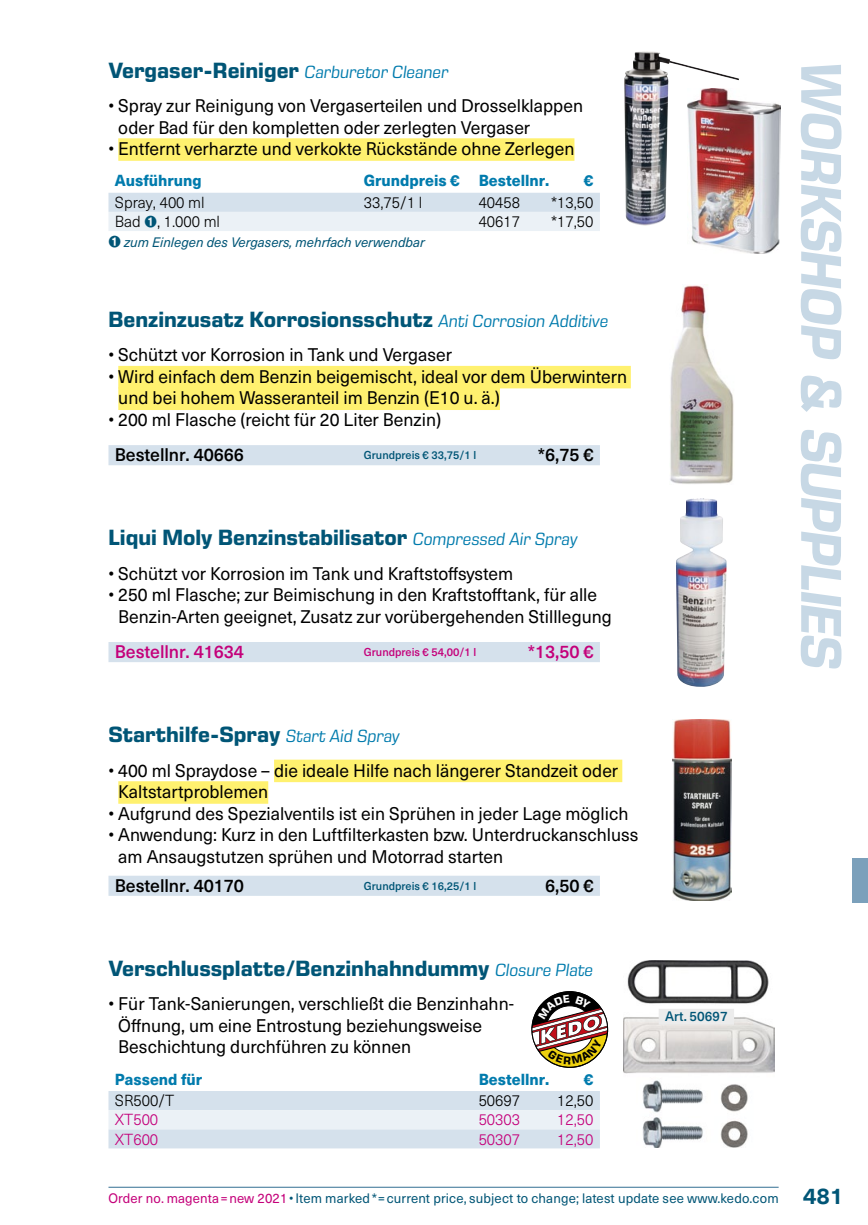
<style>
.page{position:relative;width:868px;height:1225px;background:#fff}
.page>*{position:absolute;margin:0;border:0;box-sizing:border-box;transform-origin:0 0}
.t1{font:italic 700 58.5px "Eurostile Next Pro";letter-spacing:-.025em;color:#c7d8e5}
.t2{font:700 22.5px "Eurostile Next Pro";color:#005576}
.t3{font:18px/21.6px "Neue Haas Unica Pro";color:#000}
.t4{font:500 18px "Neue Haas Unica Pro";letter-spacing:-.005em;color:#000}
.t5{font:500 18px "Neue Haas Unica Pro";letter-spacing:-.005em;color:#c4007a}
.t6{font:300 15.75px "Neue Haas Unica Pro";color:#000}
.t7{font:800 15.75px "Neue Haas Unica Pro";color:#007bad}
.t8{font:300 15.75px "Neue Haas Unica Pro";color:#c4007a}
.t9{font:13.5px "Neue Haas Unica Pro";letter-spacing:.01em;color:#005576}
.t10{font:italic 13.5px "Neue Haas Unica Pro";color:#005576}
.t11{font:500 13.5px "Neue Haas Unica Pro";color:#005576}
.t12{font:500 11.25px "Neue Haas Unica Pro";color:#005576}
.t13{font:500 11.25px "Neue Haas Unica Pro";color:#c4007a}
.s1{font-weight:400;font-style:italic;font-size:18px;color:#007bad}
.s2{font-family:"Currency Pi BT";font-weight:400;color:#005576}
.s3{font-family:"Currency Pi BT";font-style:normal;font-size:15.75px}
.s4{color:#c4007a}
.s5{font-weight:700;font-size:22.5px}
</style>
<div class="page">
<hr style="left:108px;top:1186px;width:670px;height:1px;background:#4a7f9f">
<div style="left:851px;top:858px;width:16px;height:45px;background:#7ba0bb"></div>
<img style="left:624px;top:51px;width:115px;height:174px">
<div style="left:118px;top:138px;width:456px;height:23px;background:#fff16f"></div>
<svg style="left:108px;top:193px;width:492px;height:38px"></svg>
<img style="left:687px;top:88px;width:93px;height:165px">
<img style="left:623px;top:960px;width:151px;height:187px">
<svg style="left:108px;top:1091px;width:492px;height:57px"></svg>
<div style="left:118px;top:366px;width:512px;height:22px;background:#fff16f"></div>
<div style="left:118px;top:387px;width:382px;height:23px;background:#fff16f"></div>
<div style="left:108px;top:445px;width:492px;height:20px;background:#d5e1ec"></div>
<img style="left:670px;top:285px;width:64px;height:199px">
<div style="left:274px;top:759px;width:348px;height:23px;background:#fff16f"></div>
<div style="left:118px;top:781px;width:150px;height:22px;background:#fff16f"></div>
<div style="left:108px;top:875px;width:492px;height:21px;background:#d5e1ec"></div>
<img style="left:672px;top:719px;width:59px;height:181px">
<div style="left:658px;top:1008px;width:76px;height:16px;background:#ececec"></div>
<div style="left:108px;top:642px;width:492px;height:20px;background:#d5e1ec"></div>
<img style="left:676px;top:498px;width:50px;height:189px">
<svg style="left:531px;top:991px;width:78px;height:77px"></svg>
<p class="t2" style="left:108px;top:57px;width:341px">Vergaser-Reiniger <span class="s1">Carburetor Cleaner</span></p>
<p class="t3" style="left:118px;top:95px;width:466px;text-indent:-10px">• Spray zur Reinigung von Vergaserteilen und Drosselklappen oder Bad für den kompletten oder zerlegten Vergaser</p>
<p class="t3" style="left:108px;top:138px;width:467px">• Entfernt verharzte und verkokte Rückstände ohne Zerlegen</p>
<p class="t7" style="left:115px;top:171px;width:88px">Ausführung</p>
<p class="t7" style="left:364px;top:171px;width:187px">Grundpreis € Bestellnr.</p>
<p class="t7" style="left:584px;top:171px;width:11px">€</p>
<p class="t6" style="left:115px;top:193px;width:91px">Spray, 400 ml</p>
<p class="t6" style="left:364px;top:193px;width:60px">33,75/1 l</p>
<p class="t6" style="left:478px;top:193px;width:43px">40458</p>
<p class="t6" style="left:551px;top:193px;width:44px">*13,50</p>
<p class="t6" style="left:115px;top:212px;width:107px">Bad <span class="s2">!</span>, 1.000 ml</p>
<p class="t6" style="left:478px;top:212px;width:43px">40617</p>
<p class="t6" style="left:551px;top:212px;width:44px">*17,50</p>
<p class="t10" style="left:108px;top:234px;width:318px"><span class="s3">!</span> zum Einlegen des Vergasers, mehrfach verwendbar</p>
<p class="t2" style="left:108px;top:306px;width:501px">Benzinzusatz Korrosionsschutz <span class="s1">Anti Corrosion Additive</span></p>
<p class="t3" style="left:108px;top:344px;width:345px">• Schützt vor Korrosion in Tank und Vergaser</p>
<p class="t3" style="left:118px;top:366px;width:510px;text-indent:-10px">• Wird einfach dem Benzin beigemischt, ideal vor dem Überwintern und bei hohem Wasseranteil im Benzin (E10 u. ä.)</p>
<p class="t3" style="left:108px;top:409px;width:334px">• 200 ml Flasche (reicht für 20 Liter Benzin)</p>
<p class="t4" style="left:115px;top:444px;width:131px">Bestellnr. 40666</p>
<p class="t12" style="left:364px;top:449px;width:114px">Grundpreis € 33,75/1 l</p>
<p class="t4" style="left:538px;top:444px;width:57px">*6,75 €</p>
<p class="t2" style="left:108px;top:525px;width:470px">Liqui Moly Benzinstabilisator <span class="s1">Compressed Air Spray</span></p>
<p class="t3" style="left:108px;top:563px;width:406px">• Schützt vor Korrosion im Tank und Kraftstoffsystem</p>
<p class="t3" style="left:118px;top:584px;width:495px;text-indent:-10px">• 250 ml Flasche; zur Beimischung in den Kraftstofftank, für alle<br>Benzin-Arten geeignet, Zusatz zur vorübergehenden Stilllegung</p>
<p class="t5" style="left:115px;top:640px;width:131px">Bestellnr. 41634</p>
<p class="t13" style="left:364px;top:645px;width:114px">Grundpreis € 54,00/1 l</p>
<p class="t5" style="left:528px;top:640px;width:67px">*13,50 €</p>
<p class="t2" style="left:108px;top:722px;width:292px">Starthilfe-Spray <span class="s1">Start Aid Spray</span></p>
<p class="t3" style="left:118px;top:759px;width:501px;text-indent:-10px">• 400 ml Spraydose – die ideale Hilfe nach längerer Standzeit oder<br>Kaltstartproblemen</p>
<p class="t3" style="left:108px;top:803px;width:521px">• Aufgrund des Spezialventils ist ein Sprühen in jeder Lage möglich</p>
<p class="t3" style="left:118px;top:824px;width:521px;text-indent:-10px">• Anwendung: Kurz in den Luftfilterkasten bzw. Unterdruckanschluss am Ansaugstutzen sprühen und Motorrad starten</p>
<p class="t4" style="left:115px;top:874px;width:131px">Bestellnr. 40170</p>
<p class="t12" style="left:364px;top:879px;width:114px">Grundpreis € 16,25/1 l</p>
<p class="t4" style="left:545px;top:874px;width:50px">6,50 €</p>
<p class="t2" style="left:108px;top:955px;width:486px">Verschlussplatte/Benzinhahndummy <span class="s1">Closure Plate</span></p>
<p class="t3" style="left:118px;top:993px;width:396px;text-indent:-10px">• Für Tank-Sanierungen, verschließt die Benzinhahn-<br>Öffnung, um eine Entrostung beziehungsweise<br>Beschichtung durchführen zu können</p>
<p class="t7" style="left:115px;top:1069px;width:89px">Passend für</p>
<p class="t7" style="left:478px;top:1069px;width:72px">Bestellnr.</p>
<p class="t7" style="left:584px;top:1069px;width:11px">€</p>
<p class="t6" style="left:115px;top:1091px;width:61px">SR500/T</p>
<p class="t6" style="left:478px;top:1091px;width:43px">50697</p>
<p class="t6" style="left:557px;top:1091px;width:38px">12,50</p>
<p class="t8" style="left:115px;top:1110px;width:45px">XT500</p>
<p class="t8" style="left:478px;top:1110px;width:43px">50303</p>
<p class="t8" style="left:557px;top:1110px;width:38px">12,50</p>
<p class="t8" style="left:115px;top:1129px;width:45px">XT600</p>
<p class="t8" style="left:478px;top:1129px;width:43px">50307</p>
<p class="t8" style="left:557px;top:1129px;width:38px">12,50</p>
<p class="t11" style="left:665px;top:1008px;width:64px">Art. 50697</p>
<h1 class="t1" style="left:854px;top:61px;width:608px;rotate:90deg">Workshop &amp; SUPPLIES</h1>
<p class="t9" style="left:108px;top:1190px;width:736px"><span class="s4">Order no. magenta = new 2021</span> • Item marked * = current price, subject to change; latest update see www.kedo.com <span class="s5">481</span></p>
</div>
